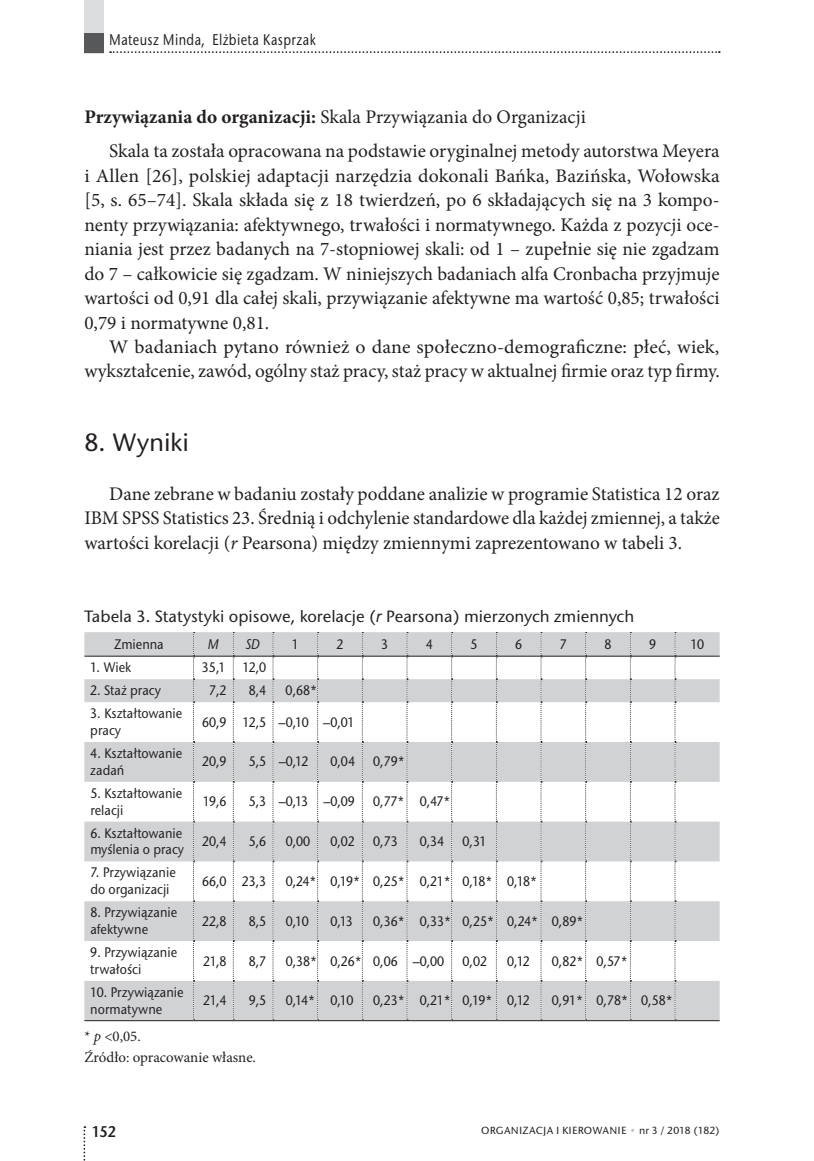
<style>
.page{position:relative;width:814px;height:1161px;background:#fff}
.page>*{position:absolute;margin:0;border:0;box-sizing:border-box;transform-origin:0 0}
.t1{font:500 25.38px "Stone Sans Itc TOT";letter-spacing:-.005em;color:#231f20}
.t2{font:19.25px/24.5px "Minion Pro";color:#231f20;text-align:justify}
.t3{font:500 16.62px "Stone Sans Itc TOT";color:#231f20}
.t4{font:500 15.75px "Stone Sans Itc TOT";letter-spacing:.03em;color:#231f20;scale:.8 1}
.t5{font:15.75px "Stone Sans Itc TOT Semi";color:#231f20;scale:.9 1}
.t6{font:14.88px/20.3px "Minion Pro";color:#231f20}
.t7{font:500 14px/16.8px "Stone Sans Itc TOT";color:#231f20;scale:.9 1}
.t8{font:500 14px "Stone Sans Itc TOT";letter-spacing:-.055em;color:#231f20;scale:.9 1}
.t9{font:italic 500 14px "Stone Sans IIITC Pro";color:#231f20;scale:.9 1}
.t10{font:500 10.5px "Stone Sans Itc TOT";letter-spacing:.02em;color:#231f20}
.s1{font-weight:700}
.s2{font-style:italic}
.s3{font-family:"Stone Sans IIITC Pro";font-style:italic}
.s4{color:#bcbdc0}
</style>
<div class="page">
<svg style="left:83px;top:1126px;width:2px;height:35px"></svg>
<svg style="left:110px;top:51px;width:609px;height:2px"></svg>
<div style="left:84px;top:0;width:20px;height:53px;background:#dcdddf"></div>
<div style="left:84px;top:34px;width:20px;height:19px;background:#57585a"></div>
<svg style="left:84px;top:632px;width:635px;height:388px;fill:#d1d2d4"></svg>
<svg style="left:193px;top:632px;width:1px;height:388px"></svg>
<svg style="left:233px;top:632px;width:1px;height:388px"></svg>
<svg style="left:272px;top:632px;width:2px;height:388px"></svg>
<svg style="left:317px;top:632px;width:1px;height:388px"></svg>
<svg style="left:362px;top:632px;width:1px;height:388px"></svg>
<svg style="left:406px;top:632px;width:2px;height:388px"></svg>
<svg style="left:451px;top:632px;width:1px;height:388px"></svg>
<svg style="left:496px;top:632px;width:1px;height:388px"></svg>
<svg style="left:540px;top:632px;width:2px;height:388px"></svg>
<svg style="left:585px;top:632px;width:1px;height:388px"></svg>
<svg style="left:630px;top:632px;width:1px;height:388px"></svg>
<svg style="left:674px;top:632px;width:2px;height:388px"></svg>
<hr style="left:84px;top:656px;width:109px;height:1px;background:#231f20">
<hr style="left:193px;top:656px;width:40px;height:1px;background:#231f20">
<hr style="left:233px;top:656px;width:40px;height:1px;background:#231f20">
<hr style="left:273px;top:656px;width:44px;height:1px;background:#231f20">
<hr style="left:317px;top:656px;width:45px;height:1px;background:#231f20">
<hr style="left:362px;top:656px;width:45px;height:1px;background:#231f20">
<hr style="left:407px;top:656px;width:44px;height:1px;background:#231f20">
<hr style="left:451px;top:656px;width:45px;height:1px;background:#231f20">
<hr style="left:496px;top:656px;width:45px;height:1px;background:#231f20">
<hr style="left:541px;top:656px;width:44px;height:1px;background:#231f20">
<hr style="left:585px;top:656px;width:45px;height:1px;background:#231f20">
<hr style="left:630px;top:656px;width:45px;height:1px;background:#231f20">
<hr style="left:675px;top:656px;width:44px;height:1px;background:#231f20">
<hr style="left:84px;top:1020px;width:109px;height:1px;background:#231f20">
<hr style="left:193px;top:1020px;width:40px;height:1px;background:#231f20">
<hr style="left:233px;top:1020px;width:40px;height:1px;background:#231f20">
<hr style="left:273px;top:1020px;width:44px;height:1px;background:#231f20">
<hr style="left:317px;top:1020px;width:45px;height:1px;background:#231f20">
<hr style="left:362px;top:1020px;width:45px;height:1px;background:#231f20">
<hr style="left:407px;top:1020px;width:44px;height:1px;background:#231f20">
<hr style="left:451px;top:1020px;width:45px;height:1px;background:#231f20">
<hr style="left:496px;top:1020px;width:45px;height:1px;background:#231f20">
<hr style="left:541px;top:1020px;width:44px;height:1px;background:#231f20">
<hr style="left:585px;top:1020px;width:45px;height:1px;background:#231f20">
<hr style="left:630px;top:1020px;width:45px;height:1px;background:#231f20">
<hr style="left:675px;top:1020px;width:44px;height:1px;background:#231f20">
<p class="t4" style="left:109px;top:30px;width:260px">Mateusz Minda, Elżbieta Kasprzak</p>
<p class="t2" style="left:109px;top:99px;width:612px;line-height:34.6px;text-indent:-25px"><span class="s1">Przywiązania do organizacji:</span> Skala Przywiązania do Organizacji<br>Skala ta została opracowana na podstawie oryginalnej metody autorstwa Meyera</p>
<p class="t2" style="left:84px;top:163px;width:637px">i Allen [26], polskiej adaptacji narzędzia dokonali Bańka, Bazińska, Wołowska [5, s. 65–74]. Skala składa się z 18 twierdzeń, po 6 składających się na 3 kompo&shy;nenty przywiązania: afektywnego, trwałości i normatywnego. Każda z pozycji oce&shy;niania jest przez badanych na 7‑stopniowej skali: od 1 – zupełnie się nie zgadzam do 7 – całkowicie się zgadzam. W niniejszych badaniach alfa Cronbacha przyjmuje wartości od 0,91 dla całej skali, przywiązanie afektywne ma wartość 0,85; trwałości 0,79 i normatywne 0,81.</p>
<p class="t2" style="left:84px;top:335px;width:637px;text-align:right">W badaniach pytano również o dane społeczno-demograficzne: płeć, wiek, wykształcenie, zawód, ogólny staż pracy, staż pracy w aktualnej firmie oraz typ firmy.</p>
<h1 class="t1" style="left:84px;top:427px;width:106px">8. Wyniki</h1>
<p class="t2" style="left:84px;top:481px;width:637px;text-indent:25px">Dane zebrane w badaniu zostały poddane analizie w programie Statistica 12 oraz IBM SPSS Statistics 23. Średnią i odchylenie standardowe dla każdej zmiennej, a także wartości korelacji (<span class="s2">r</span> Pearsona) między zmiennymi zaprezentowano w tabeli 3.</p>
<p class="t3" style="left:84px;top:606px;width:551px">Tabela 3. Statystyki opisowe, korelacje (<span class="s3">r</span> Pearsona) mierzonych zmiennych</p>
<p class="t7" style="left:114px;top:636px;width:57px">Zmienna</p>
<p class="t9" style="left:208px;top:635px;width:13px">M</p>
<p class="t9" style="left:246px;top:635px;width:17px">SD</p>
<p class="t7" style="left:292px;top:636px;width:9px">1</p>
<p class="t7" style="left:336px;top:636px;width:9px">2</p>
<p class="t7" style="left:381px;top:636px;width:9px">3</p>
<p class="t7" style="left:426px;top:636px;width:9px">4</p>
<p class="t7" style="left:470px;top:636px;width:9px">5</p>
<p class="t7" style="left:515px;top:636px;width:9px">6</p>
<p class="t7" style="left:559px;top:636px;width:9px">7</p>
<p class="t7" style="left:604px;top:636px;width:9px">8</p>
<p class="t7" style="left:649px;top:636px;width:9px">9</p>
<p class="t7" style="left:690px;top:636px;width:16px">10</p>
<p class="t7" style="left:90px;top:659px;width:47px">1. Wiek</p>
<p class="t7" style="left:202px;top:659px;width:73px">35,1 12,0</p>
<p class="t7" style="left:90px;top:682px;width:80px">2. Staż pracy</p>
<p class="t7" style="left:209px;top:682px;width:21px">7,2</p>
<p class="t7" style="left:249px;top:682px;width:21px">8,4</p>
<p class="t7" style="left:285px;top:682px;width:37px">0,68*</p>
<p class="t7" style="left:90px;top:705px;width:104px">3. Kształtowanie pracy</p>
<p class="t7" style="left:202px;top:714px;width:171px">60,9 12,5 –0,10 –0,01</p>
<p class="t7" style="left:90px;top:745px;width:104px">4. Kształtowanie zadań</p>
<p class="t7" style="left:202px;top:753px;width:29px">20,9</p>
<p class="t7" style="left:249px;top:753px;width:68px">5,5 –0,12</p>
<p class="t7" style="left:330px;top:753px;width:29px">0,04</p>
<p class="t7" style="left:373px;top:753px;width:37px">0,79*</p>
<p class="t7" style="left:90px;top:785px;width:104px">5. Kształtowanie relacji</p>
<p class="t7" style="left:203px;top:793px;width:28px">19,6</p>
<p class="t7" style="left:249px;top:793px;width:119px">5,3 –0,13 –0,09</p>
<p class="t7" style="left:373px;top:793px;width:87px">0,77* 0,47*</p>
<p class="t7" style="left:90px;top:825px;width:106px">6. Kształtowanie myślenia o pracy</p>
<p class="t7" style="left:202px;top:833px;width:29px">20,4</p>
<p class="t7" style="left:249px;top:833px;width:21px">5,6</p>
<p class="t7" style="left:286px;top:833px;width:29px">0,00</p>
<p class="t7" style="left:330px;top:833px;width:29px">0,02</p>
<p class="t7" style="left:373px;top:833px;width:29px">0,73</p>
<p class="t7" style="left:419px;top:833px;width:29px">0,34</p>
<p class="t7" style="left:462px;top:833px;width:28px">0,31</p>
<p class="t7" style="left:90px;top:864px;width:97px">7. Przywiązanie do organizacji</p>
<p class="t7" style="left:202px;top:873px;width:73px">66,0 23,3</p>
<p class="t8" style="left:286px;top:872px;width:281px">0,24* 0,19* 0,25* 0,21* 0,18* 0,18*</p>
<p class="t7" style="left:90px;top:904px;width:98px">8. Przywiązanie afektywne</p>
<p class="t7" style="left:202px;top:913px;width:29px">22,8</p>
<p class="t7" style="left:249px;top:913px;width:21px">8,5</p>
<p class="t7" style="left:286px;top:913px;width:27px">0,10</p>
<p class="t7" style="left:330px;top:913px;width:26px">0,13</p>
<p class="t7" style="left:373px;top:913px;width:235px">0,36* 0,33* 0,25* 0,24* 0,89*</p>
<p class="t7" style="left:90px;top:944px;width:98px">9. Przywiązanie trwałości</p>
<p class="t7" style="left:203px;top:952px;width:28px">21,8</p>
<p class="t7" style="left:249px;top:952px;width:21px">8,7</p>
<p class="t7" style="left:286px;top:952px;width:178px">0,38* 0,26* 0,06 –0,00</p>
<p class="t7" style="left:462px;top:952px;width:29px">0,02</p>
<p class="t7" style="left:507px;top:952px;width:27px">0,12</p>
<p class="t7" style="left:552px;top:952px;width:86px">0,82* 0,57*</p>
<p class="t7" style="left:90px;top:984px;width:105px">10. Przywiązanie normatywne</p>
<p class="t7" style="left:203px;top:992px;width:28px">21,4</p>
<p class="t7" style="left:249px;top:992px;width:21px">9,5</p>
<p class="t7" style="left:286px;top:992px;width:77px">0,14* 0,10</p>
<p class="t7" style="left:373px;top:992px;width:176px">0,23* 0,21* 0,19* 0,12</p>
<p class="t7" style="left:552px;top:992px;width:136px">0,91* 0,78* 0,58*</p>
<p class="t6" style="left:84px;top:1026px;width:173px">* <span class="s2">p</span> &lt;0,05.<br>Źródło: opracowanie własne.</p>
<p class="t5" style="left:92px;top:1122px;width:29px">152</p>
<p class="t10" style="left:481px;top:1124px;width:240px">ORGANIZACJA I KIEROWANIE <span class="s4">•</span> nr 3 / 2018 (182)</p>
</div>
